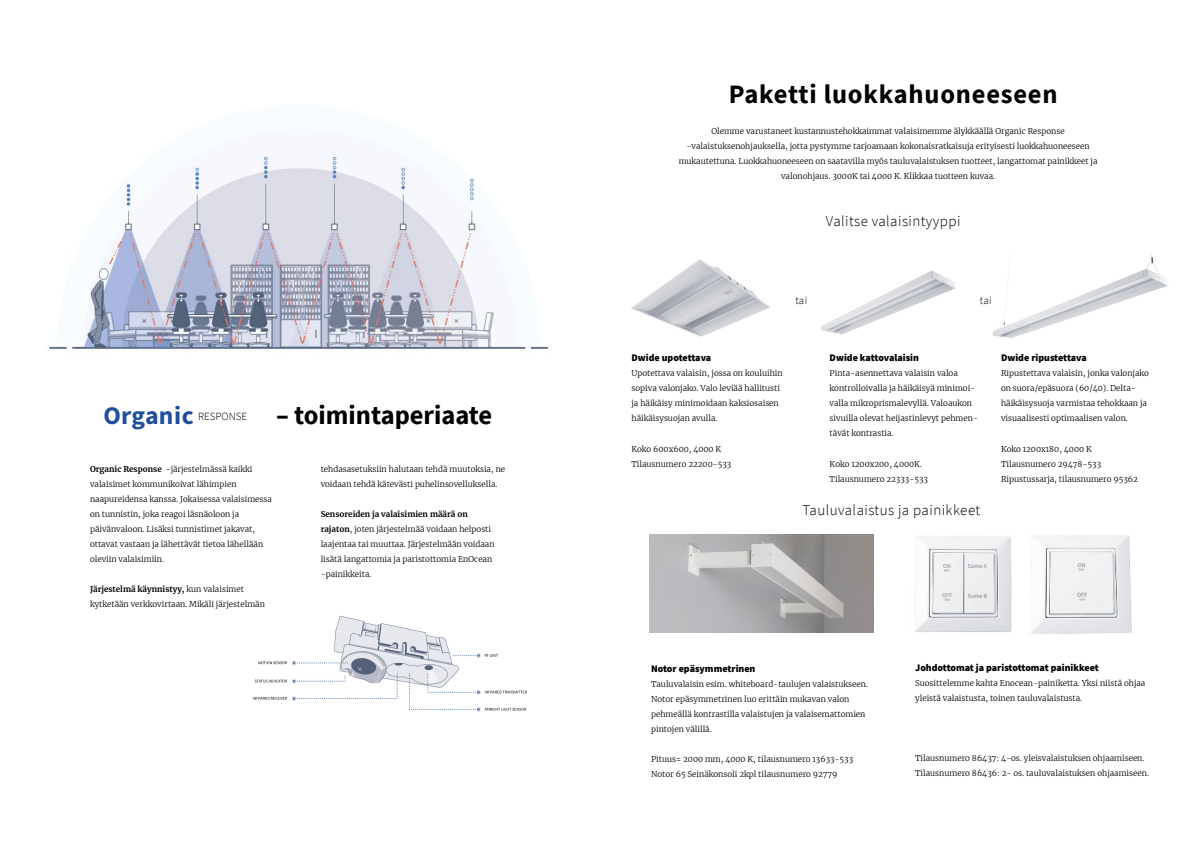
<style>
.page{position:relative;width:1191px;height:842px;background:#fff}
.page>*{position:absolute;margin:0;border:0;box-sizing:border-box;transform-origin:0 0}
.t1{font:700 26.5px "Source Sans Pro";letter-spacing:.015em;color:#000}
.t2{font:300 25.4px "Source Sans Pro";color:#000}
.t3{font:300 15px "Source Sans Pro";letter-spacing:.03em;color:#000}
.t4{font:300 11px "Source Sans Pro";color:#000}
.t5{font:900 10px "Source Sans Pro";color:#000}
.t6{font:300 8px/15px "Merriweather";color:#000}
.s1{font-weight:700;color:#1f4e9d}
.s2{font-weight:700}
</style>
<div class="page">
<img style="left:252px;top:615px;width:275px;height:97px">
<img style="left:49px;top:131px;width:500px;height:219px">
<img style="left:649px;top:534px;width:224px;height:99px">
<img style="left:821px;top:270px;width:134px;height:65px">
<img style="left:631px;top:259px;width:139px;height:78px">
<img style="left:1030px;top:535px;width:102px;height:99px">
<img style="left:914px;top:536px;width:98px;height:96px">
<img style="left:992px;top:255px;width:176px;height:84px">
<h2 class="t2" style="left:16px;top:400px;width:179px">e-Sense <span class="s1">Organic</span></h2>
<h1 class="t1" style="left:276px;top:397px;width:218px">– toimintaperiaate</h1>
<h3 class="t4" style="left:198px;top:410px;width:50px">RESPONSE</h3>
<p class="t6" style="left:90px;top:461px;width:183px"><span class="s2">Organic Response</span> -järjestelmässä kaikki valaisimet kommunikoivat lähimpien naapureidensa kanssa. Jokaisessa valaisimessa on tunnistin, joka reagoi läsnäoloon ja päivänvaloon. Lisäksi tunnistimet jakavat, ottavat vastaan ja lähettävät tietoa lähellään oleviin valaisimiin.</p>
<p class="t6" style="left:90px;top:581px;width:176px"><span class="s2">Järjestelmä käynnistyy,</span> kun valaisimet kytketään verkkovirtaan. Mikäli järjestelmän</p>
<p class="t6" style="left:321px;top:461px;width:186px">tehdasasetuksiin halutaan tehdä muutoksia, ne voidaan tehdä kätevästi puhelinsovelluksella.</p>
<p class="t6" style="left:321px;top:506px;width:175px"><span class="s2">Sensoreiden ja valaisimien määrä on rajaton</span>, joten järjestelmää voidaan helposti laajentaa tai muuttaa. Järjestelmään voidaan lisätä langattomia ja paristottomia EnOcean -painikkeita.</p>
<h1 class="t1" style="left:729px;top:76px;width:330px">Paketti luokkahuoneeseen</h1>
<p class="t6" style="left:678px;top:123px;width:420px;text-align:center">Olemme varustaneet kustannustehokkaimmat valaisimemme älykkäällä Organic Response -valaistuksenohjauksella, jotta pystymme tarjoamaan kokonaisratkaisuja erityisesti luokkahuoneeseen mukautettuna. Luokkahuoneeseen on saatavilla myös tauluvalaistuksen tuotteet, langattomat painikkeet ja valonohjaus. 3000K tai 4000 K. Klikkaa tuotteen kuvaa.</p>
<h3 class="t3" style="left:826px;top:212px;width:136px">Valitse valaisintyyppi</h3>
<h3 class="t4" style="left:795px;top:293px;width:13px">tai</h3>
<h3 class="t4" style="left:980px;top:293px;width:13px">tai</h3>
<p class="t5" style="left:631px;top:351px;width:81px">Dwide upotettava</p>
<p class="t6" style="left:631px;top:366px;width:153px">Upotettava valaisin, jossa on kouluihin sopiva valonjako. Valo leviää hallitusti ja häikäisy minimoidaan kaksiosaisen häikäisysuojan avulla.</p>
<p class="t6" style="left:631px;top:441px;width:101px">Koko 600x600, 4000 K<br>Tilausnumero 22200-533</p>
<p class="t5" style="left:829px;top:351px;width:91px">Dwide kattovalaisin</p>
<p class="t6" style="left:829px;top:366px;width:150px">Pinta-asennettava valaisin valoa kontrolloivalla ja häikäisyä minimoi&shy;valla mikroprismalevyllä. Valoaukon sivuilla olevat heijastinlevyt pehmen&shy;tävät kontrastia.</p>
<p class="t6" style="left:829px;top:456px;width:100px">Koko 1200x200, 4000K.<br>Tilausnumero 22333-533</p>
<h3 class="t3" style="left:802px;top:501px;width:179px">Tauluvalaistus ja painikkeet</h3>
<p class="t5" style="left:1001px;top:351px;width:87px">Dwide ripustettava</p>
<p class="t6" style="left:1001px;top:366px;width:149px">Ripustettava valaisin, jonka valonjako on suora/epäsuora (60/40). Delta&shy;häikäisysuoja varmistaa tehokkaan ja visuaalisesti optimaalisen valon.</p>
<p class="t6" style="left:1001px;top:441px;width:138px">Koko 1200x180, 4000 K<br>Tilausnumero 29478-533<br>Ripustussarja, tilausnumero 95362</p>
<p class="t5" style="left:651px;top:661px;width:106px">Notor epäsymmetrinen</p>
<p class="t6" style="left:651px;top:676px;width:218px">Tauluvalaisin esim. whiteboard-taulujen valaistukseen.<br>Notor epäsymmetrinen luo erittäin mukavan valon pehmeällä kontrastilla valaistujen ja valaisemattomien pintojen välillä.</p>
<p class="t6" style="left:651px;top:751px;width:203px">Pituus= 2000 mm, 4000 K, tilausnumero 13633-533<br>Notor 65 Seinäkonsoli 2kpl tilausnumero 92779</p>
<p class="t5" style="left:915px;top:661px;width:185px">Johdottomat ja paristottomat painikkeet</p>
<p class="t6" style="left:915px;top:676px;width:232px">Suosittelemme kahta Enocean-painiketta. Yksi niistä ohjaa yleistä valaistusta, toinen tauluvalaistusta.</p>
<p class="t6" style="left:915px;top:751px;width:235px">Tilausnumero 86437: 4-os. yleisvalaistuksen ohjaamiseen.<br>Tilausnumero 86436: 2- os. tauluvalaistuksen ohjaamiseen.</p>
</div>
